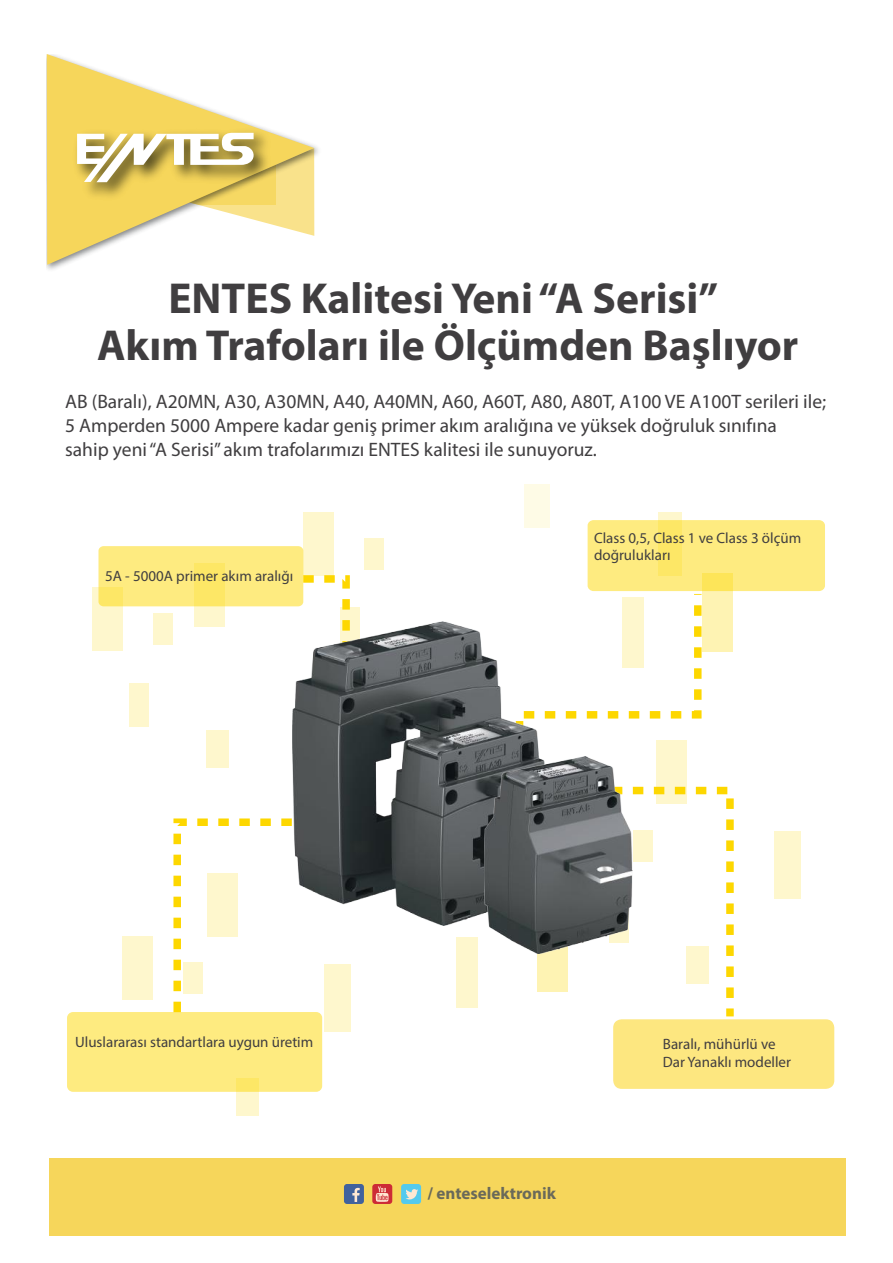
<style>
.page{position:relative;width:893px;height:1263px;background:#fff}
.page>*{position:absolute;margin:0;border:0;box-sizing:border-box;transform-origin:0 0}
.t1{font:700 43.5px/46.5px "Myriad Pro";color:#403e40;text-align:center}
.t2{font:19.5px/24px "Myriad Pro";color:#403e40}
.t3{font:700 16.95px "Myriad Pro";color:#515659}
.t4{font:15px/17.2px "Myriad Pro";color:#403e40}
.t5{font:15px/18px "Myriad Pro";color:#413d40}
</style>
<div class="page">
<div style="left:303px;top:512px;width:31px;height:63px;background:#fef7cd"></div>
<div style="left:658px;top:512px;width:23px;height:63px;background:#fef7cd"></div>
<div style="left:524px;top:484px;width:26px;height:43px;background:#fefbe6"></div>
<div style="left:365px;top:538px;width:19px;height:32px;background:#fef7cd"></div>
<div style="left:702px;top:574px;width:31px;height:78px;background:#fef3b3"></div>
<div style="left:92px;top:587px;width:31px;height:64px;background:#fef7cd"></div>
<div style="left:194px;top:563px;width:31px;height:64px;background:#fef7cd"></div>
<div style="left:207px;top:730px;width:22px;height:37px;background:#fef7cd"></div>
<div style="left:325px;top:964px;width:26px;height:67px;background:#fef7cd"></div>
<div style="left:154px;top:613px;width:19px;height:32px;background:#fef7cd"></div>
<div style="left:130px;top:683px;width:19px;height:43px;background:#fef7cd"></div>
<div style="left:122px;top:936px;width:31px;height:63px;background:#fef7cd"></div>
<div style="left:237px;top:1079px;width:22px;height:37px;background:#fef7cd"></div>
<div style="left:656px;top:741px;width:31px;height:63px;background:#fef7cd"></div>
<div style="left:536px;top:913px;width:31px;height:78px;background:#fef3b3"></div>
<div style="left:456px;top:937px;width:22px;height:70px;background:#fef7cd"></div>
<svg style="left:47px;top:54px;width:231px;height:211px"></svg>
<img style="left:69px;top:125px;width:207px;height:79px">
<svg style="left:77px;top:133px;width:237px;height:103px"></svg>
<div style="left:49px;top:1158px;width:797px;height:78px;background:#f6d65b"></div>
<div style="left:344px;top:1184px;width:20px;height:20px;background:#40629d;border-radius:3px"></div>
<svg style="left:352px;top:1188px;width:8px;height:14px"></svg>
<div style="left:372px;top:1184px;width:20px;height:20px;background:#cd2b36;border-radius:3px"></div>
<svg style="left:376px;top:1186px;width:12px;height:16px"></svg>
<div style="left:401px;top:1184px;width:20px;height:20px;background:#54caee;border-radius:3px"></div>
<svg style="left:406px;top:1189px;width:12px;height:10px"></svg>
<svg style="left:288px;top:571px;width:72px;height:50px"></svg>
<svg style="left:548px;top:586px;width:154px;height:155px"></svg>
<svg style="left:173px;top:818px;width:152px;height:204px"></svg>
<svg style="left:98px;top:546px;width:205px;height:60px;background:#fdea7c"></svg>
<svg style="left:588px;top:520px;width:237px;height:71px;background:#fdea7c"></svg>
<div style="left:67px;top:1012px;width:255px;height:80px;background:#feeb80;border-radius:6px"></div>
<svg style="left:632px;top:786px;width:169px;height:231px"></svg>
<img style="left:293px;top:621px;width:255px;height:304px">
<img style="left:485px;top:756px;width:147px;height:198px">
<div style="left:613px;top:1019px;width:221px;height:70px;background:#fde780;border-radius:9px"></div>
<h1 class="t1" style="left:97px;top:274px;width:703px">ENTES Kalitesi Yeni “A Serisi”<br>Akım Trafoları ile Ölçümden Başlıyor</h1>
<p class="t2" style="left:65px;top:389px;width:763px">AB (Baralı), A20MN, A30, A30MN, A40, A40MN, A60, A60T, A80, A80T, A100 VE A100T serileri ile;<br>5 Amperden 5000 Ampere kadar geniş primer akım aralığına ve yüksek doğruluk sınıfına<br>sahip yeni “A Serisi” akım trafolarımızı ENTES kalitesi ile sunuyoruz.</p>
<p class="t4" style="left:105px;top:567px;width:189px">5A - 5000A primer akım aralığı</p>
<p class="t4" style="left:594px;top:529px;width:209px">Class 0,5, Class 1 ve Class 3 ölçüm doğrulukları</p>
<p class="t4" style="left:75px;top:1033px;width:240px">Uluslararası standartlara uygun üretim</p>
<p class="t3" style="left:427px;top:1182px;width:130px">/ enteselektronik</p>
<p class="t5" style="left:663px;top:1035px;width:130px">Baralı, mühürlü ve<br>Dar Yanaklı modeller</p>
</div>
